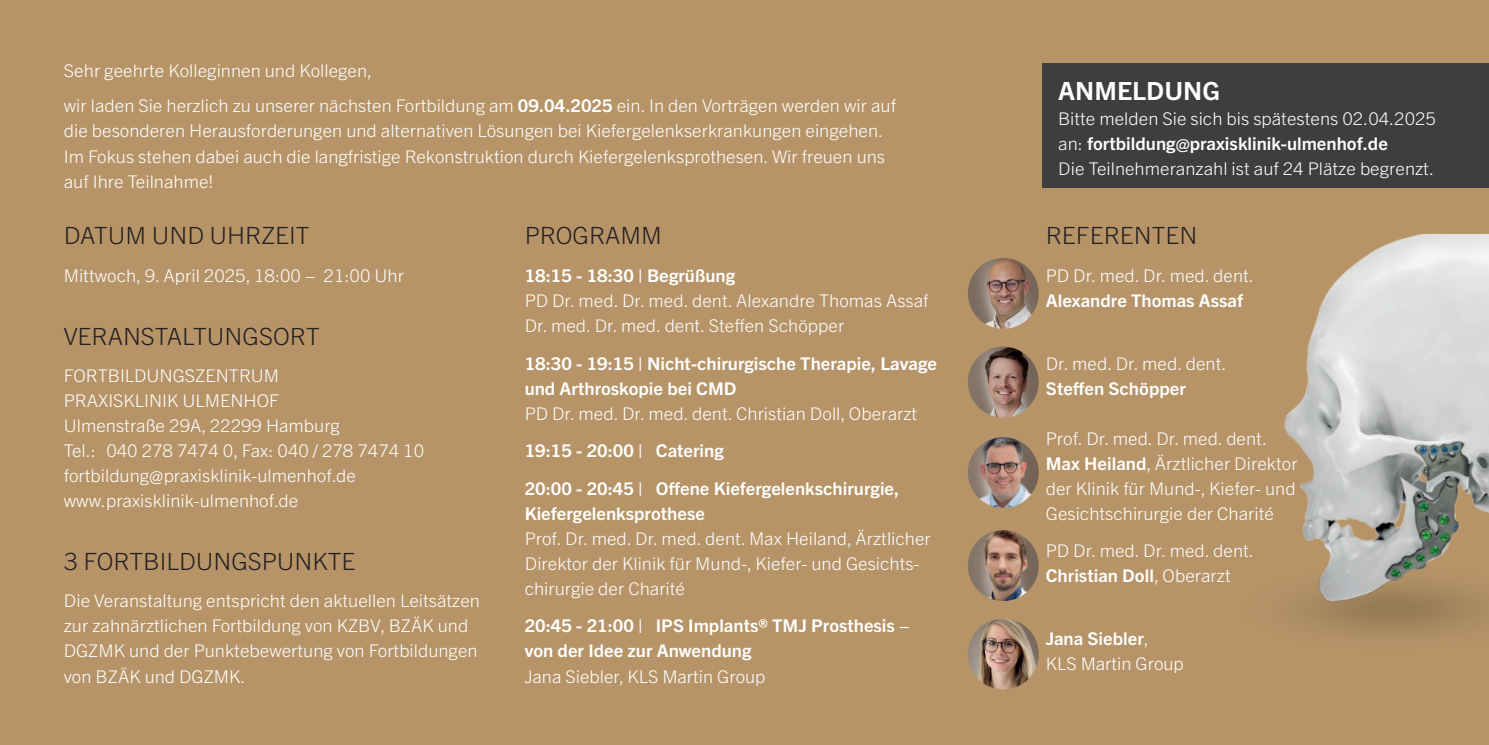
<style>
.page{position:relative;width:1489px;height:745px;background:#fff}
.page>*{position:absolute;margin:0;border:0;box-sizing:border-box;transform-origin:0 0}
.t1{font:700 25px "Trade Gothic Next LT Pro";color:#fff;scale:1.05 1}
.t2{font:300 23.75px "Trade Gothic Next LT Pro";color:#231f20;scale:1.05 1}
.t3{font:300 17.5px/25px "Trade Gothic Next LT Pro";color:#fff;scale:1.05 1}
.t4{font:700 17.5px/25px "Trade Gothic Next LT Pro";color:#fff;scale:1.05 1}
.s1{font-weight:700}
</style>
<div class="page">
<div style="left:0;top:0;width:1488px;height:744px;background:#b69468"></div>
<div style="left:1042px;top:64px;width:446px;height:124px;background:#3e3e3f"></div>
<img style="left:967px;top:258px;width:71px;height:70px;border-radius:35px">
<img style="left:967px;top:529px;width:71px;height:71px;border-radius:35px">
<img style="left:967px;top:618px;width:71px;height:71px;border-radius:35px">
<img style="left:967px;top:437px;width:71px;height:70px;border-radius:35px">
<img style="left:1284px;top:234px;width:204px;height:399px">
<img style="left:967px;top:346px;width:71px;height:71px;border-radius:35px">
<p class="t3" style="left:64px;top:52px;width:794px;line-height:35px">Sehr geehrte Kolleginnen und Kollegen,<br>wir laden Sie herzlich zu unserer nächsten Fortbildung am <span class="s1">09.04.2025</span> ein. In den Vorträgen werden wir auf</p>
<p class="t3" style="left:64px;top:117px;width:783px;text-align:justify">die besonderen Herausforderungen und alternativen Lösungen bei Kiefergelenkserkrankungen eingehen.<br>Im Fokus stehen dabei auch die langfristige Rekonstruktion durch Kiefergelenksprothesen. Wir freuen uns auf Ihre Teilnahme!</p>
<h2 class="t2" style="left:64px;top:219px;width:235px">DATUM UND UHRZEIT</h2>
<p class="t3" style="left:64px;top:262px;width:325px">Mittwoch, 9. April 2025, 18:00 − 21:00 Uhr</p>
<h2 class="t2" style="left:64px;top:319px;width:245px">VERANSTALTUNGSORT</h2>
<p class="t3" style="left:64px;top:362px;width:345px">FORTBILDUNGSZENTRUM<br>PRAXISKLINIK ULMENHOF<br>Ulmenstraße 29A, 22299 Hamburg<br>Tel.: 040 278 7474 0, Fax: 040 / 278 7474 10 fortbildung@praxisklinik-ulmenhof.de www.praxisklinik-ulmenhof.de</p>
<h2 class="t2" style="left:64px;top:544px;width:279px">3 FORTBILDUNGSPUNKTE</h2>
<p class="t3" style="left:64px;top:587px;width:398px">Die Veranstaltung entspricht den aktuellen Leitsätzen zur zahnärztlichen Fortbildung von KZBV, BZÄK und DGZMK und der Punktebewertung von Fortbildungen von BZÄK und DGZMK.</p>
<h2 class="t2" style="left:524px;top:219px;width:132px">PROGRAMM</h2>
<p class="t4" style="left:524px;top:262px;width:202px">18:15 - 18:30 | Begrüßung</p>
<p class="t3" style="left:524px;top:287px;width:386px">PD Dr. med. Dr. med. dent. Alexandre Thomas Assaf<br>Dr. med. Dr. med. dent. Steffen Schöpper</p>
<p class="t4" style="left:524px;top:349px;width:394px">18:30 - 19:15 | Nicht-chirurgische Therapie, Lavage und Arthroskopie bei CMD</p>
<p class="t3" style="left:524px;top:399px;width:375px">PD Dr. med. Dr. med. dent. Christian Doll, Oberarzt</p>
<p class="t4" style="left:524px;top:430px;width:358px;line-height:37.5px">19:15 - 20:00 | Catering<br>20:00 - 20:45 | Offene Kiefergelenkschirurgie,</p>
<p class="t4" style="left:524px;top:499px;width:173px">Kiefergelenksprothese</p>
<p class="t3" style="left:524px;top:524px;width:388px">Prof. Dr. med. Dr. med. dent. Max Heiland, Ärztlicher<br>Direktor der Klinik für Mund-, Kiefer- und Gesichts&shy;chirurgie der Charité</p>
<p class="t4" style="left:524px;top:612px;width:368px">20:45 - 21:00 | IPS Implants® TMJ Prosthesis − von der Idee zur Anwendung</p>
<p class="t3" style="left:524px;top:662px;width:231px">Jana Siebler, KLS Martin Group</p>
<h1 class="t1" style="left:1058px;top:73px;width:155px">ANMELDUNG</h1>
<p class="t3" style="left:1058px;top:104px;width:361px">Bitte melden Sie sich bis spätestens 02.04.2025 an: <span class="s1">fortbildung@praxisklinik-ulmenhof.de<br></span>Die Teilnehmeranzahl ist auf 24 Plätze begrenzt.</p>
<h2 class="t2" style="left:1045px;top:219px;width:146px">REFERENTEN</h2>
<p class="t3" style="left:1045px;top:262px;width:200px">PD Dr. med. Dr. med. dent.</p>
<p class="t4" style="left:1045px;top:287px;width:189px">Alexandre Thomas Assaf</p>
<p class="t3" style="left:1045px;top:349px;width:174px">Dr. med. Dr. med. dent.</p>
<p class="t4" style="left:1045px;top:374px;width:135px">Steffen Schöpper</p>
<p class="t3" style="left:1045px;top:424px;width:241px">Prof. Dr. med. Dr. med. dent.<br><span class="s1">Max Heiland</span>, Ärztlicher Direktor der Klinik für Mund-, Kiefer- und<br>Gesichtschirurgie der Charité</p>
<p class="t3" style="left:1045px;top:537px;width:200px">PD Dr. med. Dr. med. dent.<br><span class="s1">Christian Doll</span>, Oberarzt</p>
<p class="t3" style="left:1045px;top:624px;width:133px"><span class="s1">Jana Siebler</span>,<br>KLS Martin Group</p>
</div>
